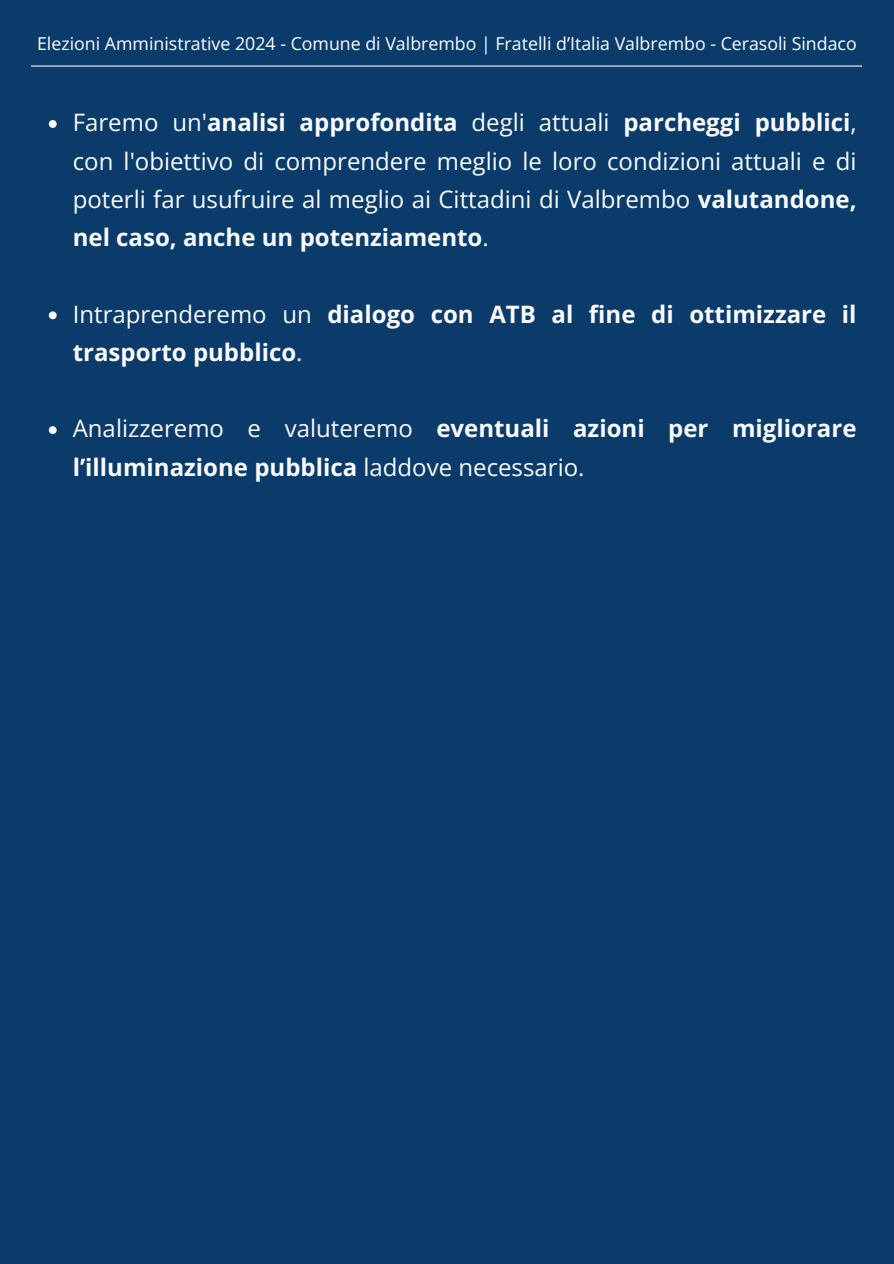
<style>
.page{position:relative;width:894px;height:1264px;background:#fff}
.page>*{position:absolute;margin:0;border:0;box-sizing:border-box;transform-origin:0 0}
.t1{font:24px/38.2px "Open Sans";color:#f9fafb;text-align:justify}
.t2{font:700 24px/38.2px "Open Sans";color:#f9fafb}
.t3{font:17.7px "Open Sans";color:#fff}
.s1{font-weight:700}
.s2{font-weight:400}
</style>
<div class="page">
<div style="left:0;top:0;width:893px;height:1263px;background:#0b3b6a"></div>
<img style="left:32px;top:65px;width:829px;height:2px">
<svg style="left:49px;top:120px;width:8px;height:8px"></svg>
<svg style="left:49px;top:311px;width:8px;height:8px"></svg>
<svg style="left:49px;top:426px;width:8px;height:8px"></svg>
<p class="t3" style="left:37px;top:31px;width:821px">Elezioni Amministrative 2024 - Comune di Valbrembo | Fratelli d’Italia Valbrembo - Cerasoli Sindaco</p>
<p class="t1" style="left:73px;top:103px;width:785px">Faremo un'<span class="s1">analisi approfondita</span> degli attuali <span class="s1">parcheggi pubblici</span>, con l'obiettivo di comprendere meglio le loro condizioni attuali e di poterli far usufruire al meglio ai Cittadini di Valbrembo <span class="s1">valutandone, nel caso, anche un potenziamento</span>.</p>
<p class="t2" style="left:73px;top:294px;width:785px"><span class="s2">Intraprenderemo un</span> dialogo con ATB al fine di ottimizzare il trasporto pubblico<span class="s2">.</span></p>
<p class="t2" style="left:73px;top:409px;width:785px"><span class="s2">Analizzeremo e valuteremo</span> eventuali azioni per migliorare l’illuminazione pubblica <span class="s2">laddove necessario.</span></p>
</div>
